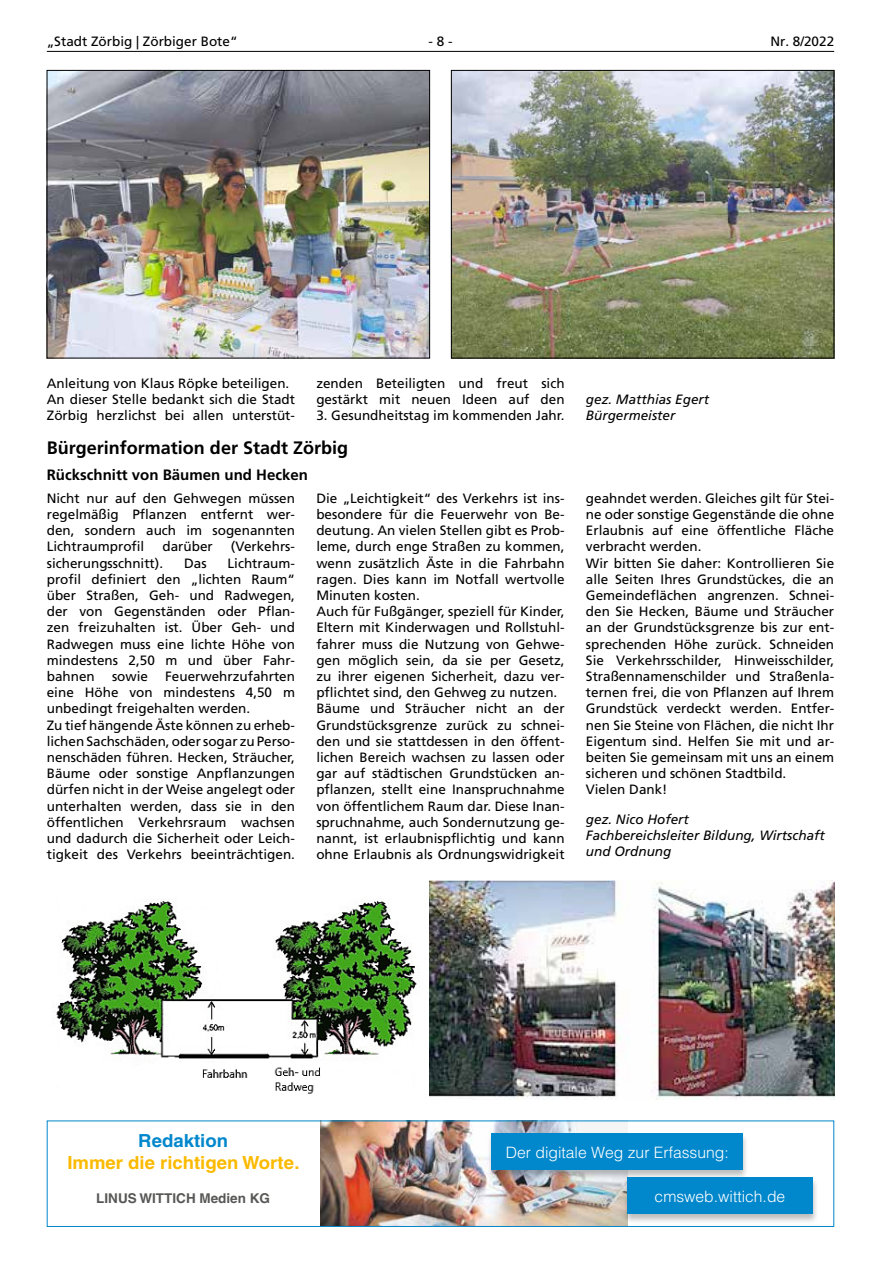
<style>
.page{position:relative;width:881px;height:1263px;background:#fff}
.page>*{position:absolute;margin:0;border:0;box-sizing:border-box;transform-origin:0 0}
.t1{font:700 18px "Frutiger LT";color:#000}
.t2{font:700 18px "Helvetica LT";color:#fbba00}
.t3{font:700 18px "Helvetica LT";color:#0087cc}
.t4{font:300 15.6px "Helvetica LT";color:#fff}
.t5{font:700 15px "Frutiger LT";color:#000}
.t6{font:13.5px/16.2px "Frutiger LT";color:#000}
.t7{font:italic 13.5px/16.2px "Frutiger LT";color:#000}
.t8{font:700 13.5px "Helvetica LT";color:#575756}
</style>
<div class="page">
<hr style="left:47px;top:51px;width:786px;height:1px;background:#000">
<img style="left:49px;top:72px;width:378px;height:284px">
<div style="left:47px;top:70px;width:382px;height:288px;border:1px solid #000"></div>
<img style="left:453px;top:72px;width:378px;height:284px">
<div style="left:451px;top:70px;width:382px;height:288px;border:1px solid #000"></div>
<img style="left:56px;top:901px;width:361px;height:193px">
<img style="left:429px;top:880px;width:404px;height:219px">
<img style="left:320px;top:1122px;width:307px;height:103px">
<div style="left:487px;top:1132px;width:261px;height:48px;background:#000;opacity:.26"></div>
<div style="left:491px;top:1133px;width:251px;height:37px;background:#0087cc"></div>
<div style="left:622px;top:1177px;width:196px;height:47px;background:#000;opacity:.26"></div>
<div style="left:627px;top:1178px;width:185px;height:36px;background:#0087cc"></div>
<div style="left:47px;top:1120px;width:786px;height:107px;border:1px solid #0087cc"></div>
<p class="t6" style="left:47px;top:34px;width:192px">„Stadt Zörbig | Zörbiger Bote“</p>
<p class="t6" style="left:428px;top:34px;width:26px">- 8 -</p>
<p class="t6" style="left:770px;top:34px;width:65px">Nr. 8/2022</p>
<p class="t6" style="left:47px;top:375px;width:250px">Anleitung von Klaus Röpke beteiligen.<br>An dieser Stelle bedankt sich die Stadt<br>Zörbig herzlichst bei allen unterstüt-</p>
<p class="t6" style="left:316px;top:375px;width:250px">zenden Beteiligten und freut sich gestärkt mit neuen Ideen auf den</p>
<p class="t6" style="left:316px;top:407px;width:250px">3. Gesundheitstag im kommenden Jahr.</p>
<p class="t7" style="left:585px;top:391px;width:125px">gez. Matthias Egert<br>Bürgermeister</p>
<h1 class="t1" style="left:47px;top:437px;width:303px">Bürgerinformation der Stadt Zörbig</h1>
<p class="t5" style="left:47px;top:466px;width:262px">Rückschnitt von Bäumen und Hecken</p>
<p class="t6" style="left:47px;top:490px;width:250px;text-align:justify">Nicht nur auf den Gehwegen müssen regelmäßig Pflanzen entfernt wer&shy;den, sondern auch im sogenannten Lichtraumprofil</p>
<p class="t6" style="left:316px;top:490px;width:250px">Die „Leichtigkeit“ des Verkehrs ist ins&shy;besondere für die Feuerwehr von Be&shy;deutung. An vielen Stellen gibt es Prob&shy;leme, durch enge Straßen zu kommen, wenn zusätzlich Äste in die Fahrbahn ragen. Dies kann im Notfall wertvolle Minuten kosten.<br>Auch für Fußgänger, speziell für Kinder, Eltern mit Kinderwagen und Rollstuhl&shy;fahrer muss die Nutzung von Gehwe&shy;gen möglich sein, da sie per Gesetz, zu ihrer eigenen Sicherheit, dazu ver&shy;pflichtet sind, den Gehweg zu nutzen.<br>Bäume und Sträucher nicht an der Grundstücksgrenze zurück zu schnei&shy;den und sie stattdessen in den öffent&shy;lichen Bereich wachsen zu lassen oder gar auf städtischen Grundstücken an&shy;pflanzen, stellt eine Inanspruchnahme von öffentlichem Raum dar. Diese Inan&shy;spruchnahme, auch Sondernutzung ge&shy;nannt, ist erlaubnispflichtig und kann ohne Erlaubnis als Ordnungswidrigkeit</p>
<p class="t6" style="left:585px;top:490px;width:250px">geahndet werden. Gleiches gilt für Stei&shy;ne oder sonstige Gegenstände die ohne Erlaubnis auf eine öffentliche Fläche verbracht werden.<br>Wir bitten Sie daher: Kontrollieren Sie alle Seiten Ihres Grundstückes, die an Gemeindeflächen angrenzen. Schnei&shy;den Sie Hecken, Bäume und Sträucher an der Grundstücksgrenze bis zur ent&shy;sprechenden Höhe zurück. Schneiden Sie Verkehrsschilder, Hinweisschilder, Straßennamenschilder und Straßenla&shy;ternen frei, die von Pflanzen auf Ihrem Grundstück verdeckt werden. Entfer&shy;nen Sie Steine von Flächen, die nicht Ihr Eigentum sind. Helfen Sie mit und ar&shy;beiten Sie gemeinsam mit uns an einem sicheren und schönen Stadtbild.<br>Vielen Dank!</p>
<p class="t6" style="left:162px;top:539px;width:52px">darüber</p>
<p class="t6" style="left:231px;top:539px;width:66px">(Verkehrs-</p>
<p class="t6" style="left:47px;top:555px;width:118px">sicherungsschnitt).</p>
<p class="t6" style="left:184px;top:555px;width:24px">Das</p>
<p class="t6" style="left:47px;top:555px;width:250px;text-align:justify;text-indent:181px">Lichtraum&shy;profil definiert den „lichten Raum“ über Straßen, Geh- und Radwegen, der von Gegenständen oder Pflan&shy;zen freizuhalten ist. Über Geh- und Radwegen muss eine lichte Höhe von mindestens 2,50 m und über Fahr&shy;bahnen</p>
<p class="t6" style="left:47px;top:668px;width:250px;text-indent:118px">Feuerwehrzufahrten eine Höhe von mindestens 4,50 m unbedingt freigehalten werden.<br>Zu tief hängende Äste können zu erheb&shy;lichen Sachschäden, oder sogar zu Perso&shy;nenschäden führen. Hecken, Sträucher, Bäume oder sonstige Anpflanzungen dürfen nicht in der Weise angelegt oder unterhalten werden, dass sie in den öffentlichen Verkehrsraum wachsen und dadurch die Sicherheit oder Leich&shy;tigkeit des Verkehrs beeinträchtigen.</p>
<p class="t6" style="left:112px;top:668px;width:38px">sowie</p>
<p class="t7" style="left:585px;top:811px;width:240px">gez. Nico Hofert<br>Fachbereichsleiter Bildung, Wirtschaft und Ordnung</p>
<h1 class="t3" style="left:138px;top:1130px;width:91px">Redaktion</h1>
<h1 class="t2" style="left:67px;top:1151px;width:234px">Immer die richtigen Worte.</h1>
<p class="t8" style="left:96px;top:1190px;width:175px">LINUS WITTICH Medien KG</p>
<p class="t4" style="left:654px;top:1187px;width:132px">cmsweb.wittich.de</p>
<p class="t4" style="left:505px;top:1142px;width:224px">Der digitale Weg zur Erfassung:</p>
</div>
